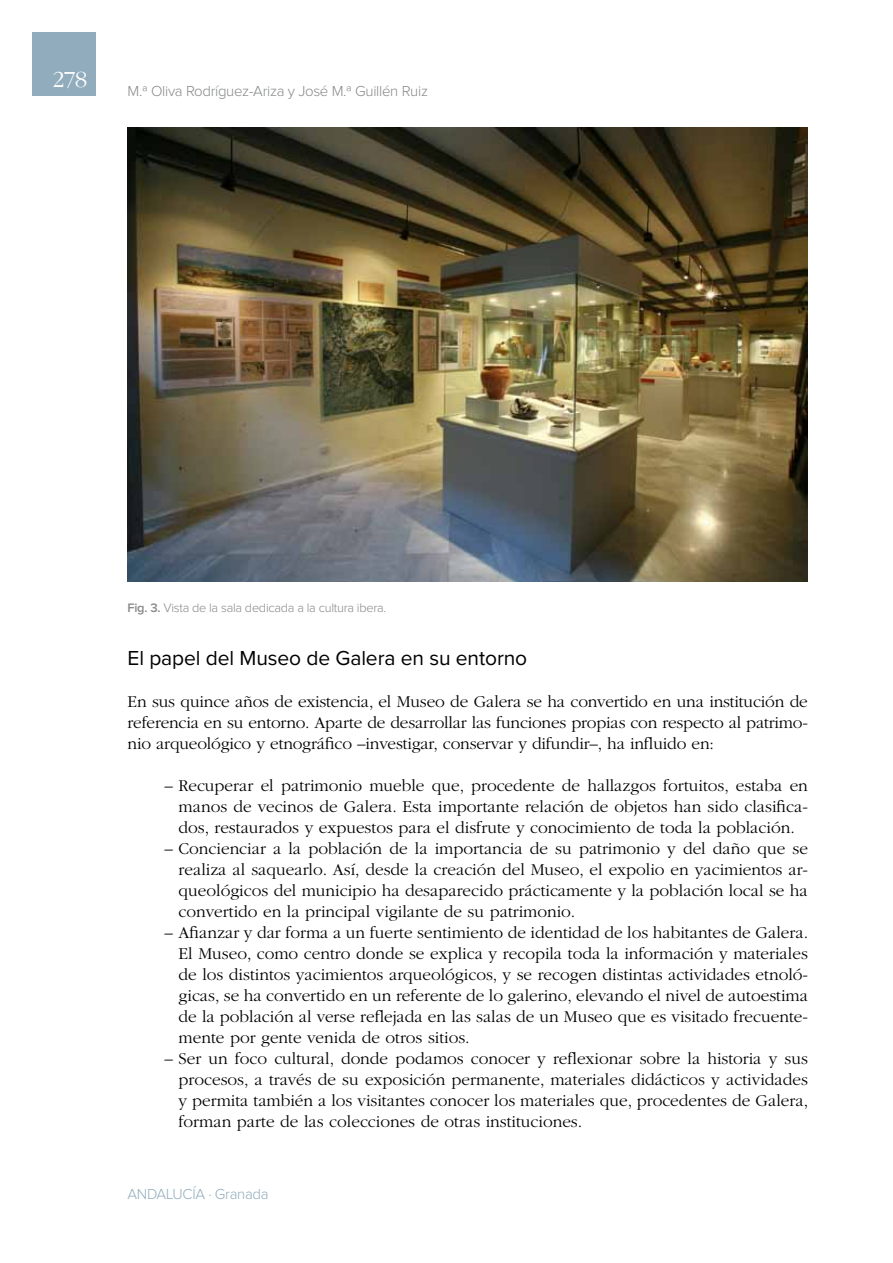
<style>
.page{position:relative;width:893px;height:1263px;background:#fff}
.page>*{position:absolute;margin:0;border:0;box-sizing:border-box;transform-origin:0 0}
.t1{font:300 24px "ITC Garamond Std";color:#fff}
.t2{font:21px "Proxima Nova";letter-spacing:-.005em;color:#000}
.t3{font:300 17.25px/21px "ITC Garamond Std";color:#000;text-align:justify}
.t4{font:300 15px "Proxima Nova";letter-spacing:-.02em;color:#87888a}
.t5{font:300 15px "Proxima Nova";letter-spacing:-.02em;color:#91acbc}
.t6{font:300 12.75px "Proxima Nova";letter-spacing:-.02em;color:#87888a}
.s1{font-weight:600}
</style>
<div class="page">
<div style="left:32px;top:32px;width:64px;height:64px;background:#91acbc"></div>
<img style="left:128px;top:128px;width:680px;height:453px">
<h1 class="t1" style="left:53px;top:67px;width:36px">278</h1>
<p class="t4" style="left:128px;top:84px;width:302px">M.ª Oliva Rodríguez-Ariza y José M.ª Guillén Ruiz</p>
<p class="t6" style="left:128px;top:602px;width:260px"><span class="s1">Fig. 3.</span> Vista de la sala dedicada a la cultura ibera.</p>
<p class="t2" style="left:128px;top:649px;width:401px">El papel del Museo de Galera en su entorno</p>
<p class="t3" style="left:128px;top:692px;width:682px">En sus quince años de existencia, el Museo de Galera se ha convertido en una institución de referencia en su entorno. Aparte de desarrollar las funciones propias con respecto al patrimo&shy;nio arqueológico y etnográfico –investigar, conservar y difundir–, ha influido en:</p>
<p class="t3" style="left:179px;top:776px;width:631px;text-indent:-14px">– Recuperar el patrimonio mueble que, procedente de hallazgos fortuitos, estaba en manos de vecinos de Galera. Esta importante relación de objetos han sido clasifica&shy;dos, restaurados y expuestos para el disfrute y conocimiento de toda la población.</p>
<p class="t3" style="left:179px;top:839px;width:631px;text-indent:-14px">– Concienciar a la población de la importancia de su patrimonio y del daño que se realiza al saquearlo. Así, desde la creación del Museo, el expolio en yacimientos ar&shy;queológicos del municipio ha desaparecido prácticamente y la población local se ha convertido en la principal vigilante de su patrimonio.</p>
<p class="t3" style="left:179px;top:923px;width:631px;text-indent:-14px">– Afianzar y dar forma a un fuerte sentimiento de identidad de los habitantes de Galera.<br>El Museo, como centro donde se explica y recopila toda la información y materiales de los distintos yacimientos arqueológicos, y se recogen distintas actividades etnoló&shy;gicas, se ha convertido en un referente de lo galerino, elevando el nivel de autoestima de la población al verse reflejada en las salas de un Museo que es visitado frecuente&shy;mente por gente venida de otros sitios.</p>
<p class="t3" style="left:179px;top:1049px;width:631px;text-indent:-14px">– Ser un foco cultural, donde podamos conocer y reflexionar sobre la historia y sus procesos, a través de su exposición permanente, materiales didácticos y actividades y permita también a los visitantes conocer los materiales que, procedentes de Galera, forman parte de las colecciones de otras instituciones.</p>
<p class="t5" style="left:128px;top:1187px;width:143px">ANDALUCÍA · Granada</p>
</div>
